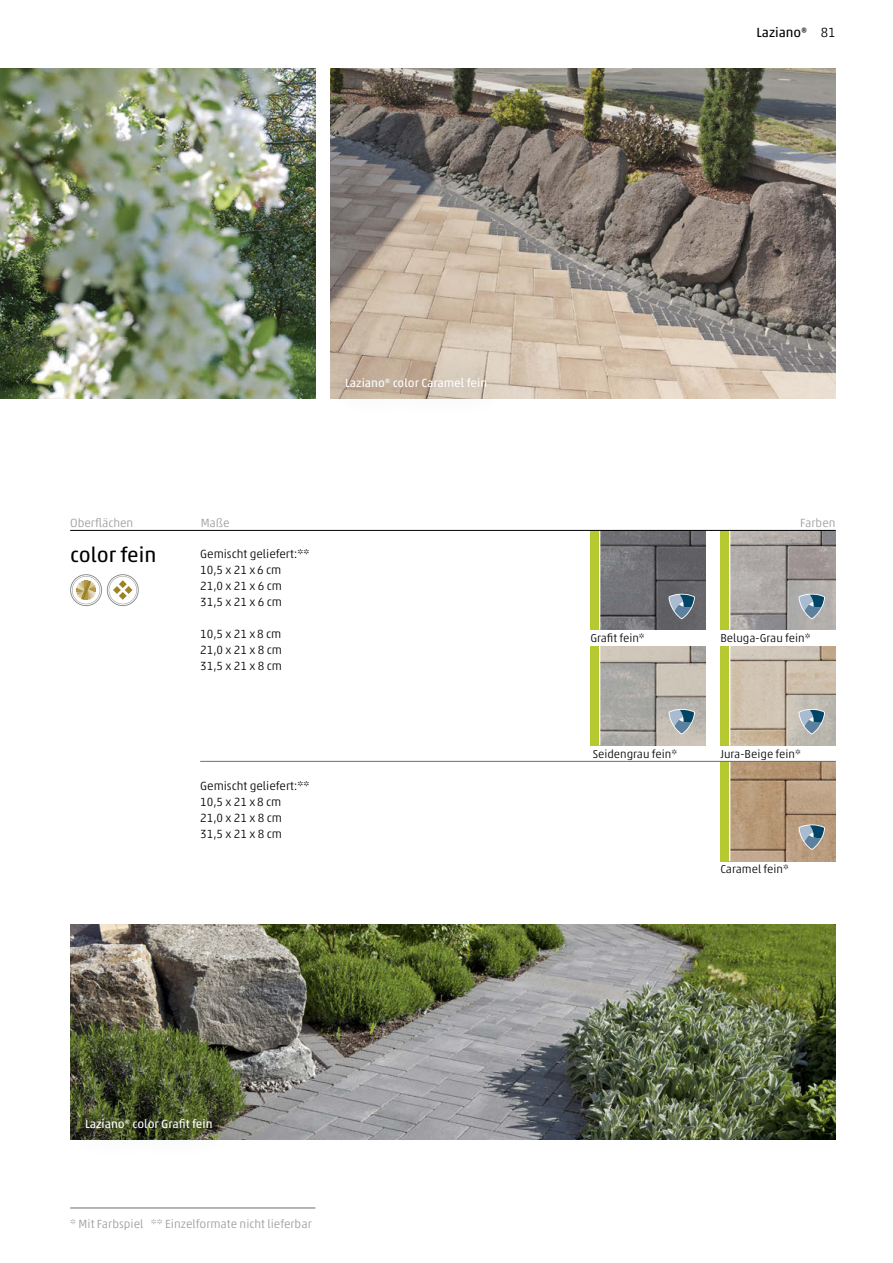
<style>
.page{position:relative;width:893px;height:1263px;background:#fff}
.page>*{position:absolute;margin:0;border:0;box-sizing:border-box;transform-origin:0 0}
.t1{font:21px "Akko Std";color:#000}
.t2{font:13.5px "Akko Std";color:#000}
.t3{font:300 12px/15.9px "Akko Std";color:#000}
.t4{font:300 12px "Akko Std";color:#9b9b9b}
.t5{font:12px "Akko Std";color:#fff}
.t6{font:300 11.7px "Akko Std";color:#000}
.s1{font-weight:300}
</style>
<div class="page">
<img style="left:730px;top:646px;width:106px;height:99px">
<img style="left:600px;top:646px;width:105px;height:99px">
<img style="left:730px;top:762px;width:106px;height:99px">
<img style="left:730px;top:531px;width:106px;height:99px">
<img style="left:600px;top:531px;width:105px;height:99px">
<div style="left:590px;top:530px;width:9px;height:100px;background:#b6c930"></div>
<div style="left:590px;top:646px;width:9px;height:99px;background:#b6c930"></div>
<div style="left:720px;top:762px;width:9px;height:99px;background:#b6c930"></div>
<div style="left:720px;top:530px;width:9px;height:100px;background:#b6c930"></div>
<div style="left:720px;top:646px;width:9px;height:99px;background:#b6c930"></div>
<img style="left:0;top:68px;width:315px;height:331px">
<img style="left:70px;top:925px;width:766px;height:215px">
<img style="left:330px;top:68px;width:506px;height:331px">
<hr style="left:70px;top:530px;width:766px;height:1px;background:#000">
<svg style="left:70px;top:574px;width:69px;height:32px"></svg>
<hr style="left:200px;top:761px;width:636px;height:1px;background:#6e6e6e">
<hr style="left:70px;top:1208px;width:245px;height:1px;background:#6e6e6e">
<svg style="left:669px;top:594px;width:26px;height:25px"></svg>
<svg style="left:669px;top:709px;width:26px;height:25px"></svg>
<svg style="left:799px;top:594px;width:26px;height:25px"></svg>
<svg style="left:799px;top:709px;width:26px;height:25px"></svg>
<svg style="left:799px;top:824px;width:26px;height:26px"></svg>
<div style="left:324px;top:354px;width:189px;height:63px;background:#000;opacity:.5"></div>
<div style="left:64px;top:1095px;width:174px;height:63px;background:#000;opacity:.5"></div>
<p class="t5" style="left:345px;top:376px;width:144px">Laziano® color Caramel fein</p>
<p class="t2" style="left:756px;top:24px;width:81px">Laziano® <span class="s1">81</span></p>
<p class="t4" style="left:70px;top:515px;width:65px">Oberflächen</p>
<p class="t4" style="left:201px;top:515px;width:31px">Maße</p>
<p class="t4" style="left:800px;top:515px;width:37px">Farben</p>
<h1 class="t1" style="left:70px;top:542px;width:88px">color fein</h1>
<p class="t3" style="left:200px;top:546px;width:111px">Gemischt geliefert:**<br>10,5 x 21 x6 cm<br>21,0 x 21 x 6 cm<br>31,5 x 21 x 6 cm</p>
<p class="t3" style="left:200px;top:626px;width:83px;text-align:justify">10,5 x 21 x8 cm 21,0 x 21 x 8 cm 31,5 x 21 x 8 cm</p>
<p class="t6" style="left:590px;top:631px;width:56px">Grafit fein*</p>
<p class="t6" style="left:720px;top:631px;width:92px">Beluga-Grau fein*</p>
<p class="t3" style="left:200px;top:777px;width:111px">Gemischt geliefert:**<br>10,5 x 21 x8 cm<br>21,0 x 21 x 8 cm<br>31,5 x 21 x 8 cm</p>
<p class="t5" style="left:85px;top:1117px;width:129px">Laziano® color Grafit fein</p>
<p class="t4" style="left:70px;top:1217px;width:243px">* Mit Farbspiel ** Einzelformate nicht lieferbar</p>
<p class="t6" style="left:593px;top:747px;width:86px">Seidengrau fein*</p>
<p class="t6" style="left:720px;top:747px;width:82px">Jura-Beige fein*</p>
<p class="t6" style="left:720px;top:862px;width:70px">Caramel fein*</p>
</div>
